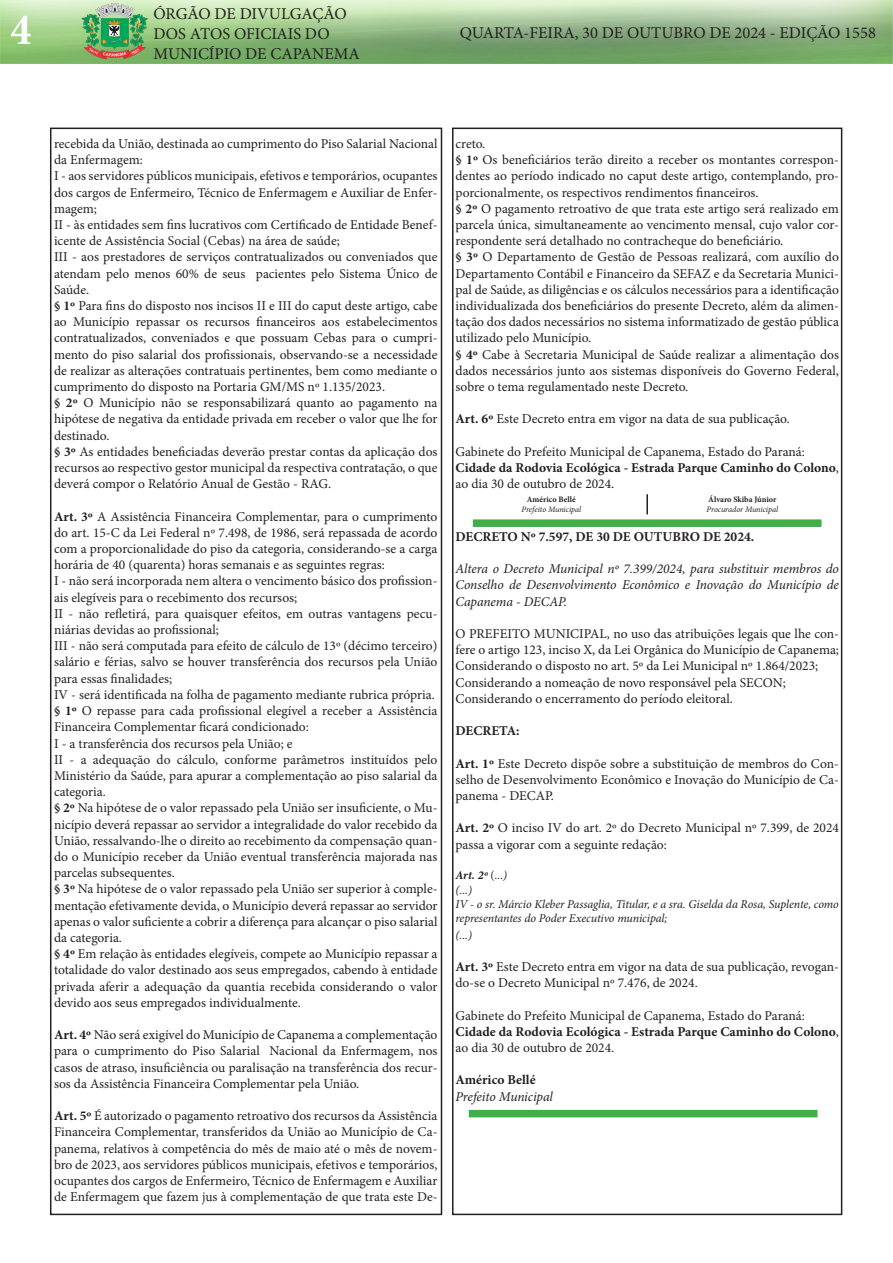
<style>
.page{position:relative;width:893px;height:1263px;background:#fff}
.page>*{position:absolute;margin:0;border:0;box-sizing:border-box;transform-origin:0 0}
.t1{font:700 condensed 45px "Minion Pro";color:#fff}
.t2{font:16.5px/19.8px "Minion Pro";color:#231f20}
.t3{font:13.5px/16.2px "Minion Pro";color:#231f20;text-align:justify}
.t4{font:700 13.5px/16.2px "Minion Pro";color:#231f20}
.t5{font:italic 13.5px/16.2px "Minion Pro";letter-spacing:-.005em;color:#231f20;text-align:justify}
.t6{font:italic 12px/14.4px "Minion Pro";letter-spacing:-.01em;color:#231f20}
.t7{font:italic 700 12px "Minion Pro";color:#231f20}
.t8{font:italic 8.25px "Minion Pro";letter-spacing:-.01em;color:#231f20}
.t9{font:700 8.25px "Minion Pro";color:#231f20}
.s1{font-weight:700}
.s2{font-weight:400}
.s3{font-weight:400;font-style:normal}
</style>
<div class="page">
<div style="left:50px;top:128px;width:392px;height:1087px;border:2px solid #231f20"></div>
<img style="left:0;top:0;width:893px;height:64px">
<div style="left:452px;top:128px;width:390px;height:1087px;border:2px solid #231f20"></div>
<hr style="left:646px;top:494px;width:2px;height:20px;background:#231f20">
<div style="left:473px;top:519px;width:348px;height:8px;background:#40ae49"></div>
<div style="left:469px;top:1110px;width:348px;height:7px;background:#40ae49"></div>
<h1 class="t1" style="left:11px;top:-1px;width:22px">4</h1>
<p class="t2" style="left:153px;top:4px;width:208px">ÓRGÃO DE DIVULGAÇÃO<br>DOS ATOS OFICIAIS DO<br>MUNICÍPIO DE CAPANEMA</p>
<p class="t2" style="left:460px;top:23px;width:418px">QUARTA-FEIRA, 30 DE OUTUBRO DE 2024 - EDIÇÃO 1558</p>
<p class="t3" style="left:54px;top:136px;width:385px">recebida da União, destinada ao cumprimento do Piso Salarial Nacional da Enfermagem:</p>
<p class="t3" style="left:54px;top:168px;width:385px">I - aos servidores públicos municipais, efetivos e temporários, ocupantes dos cargos de Enfermeiro, Técnico de Enfermagem e Auxiliar de Enfer&shy;magem;</p>
<p class="t3" style="left:54px;top:217px;width:385px">II - às entidades sem fins lucrativos com Certificado de Entidade Benef&shy;icente de Assistência Social (Cebas) na área de saúde;</p>
<p class="t3" style="left:54px;top:249px;width:385px">III - aos prestadores de serviços contratualizados ou conveniados que atendam pelo menos 60% de seus pacientes pelo Sistema Único de Saúde.</p>
<p class="t3" style="left:54px;top:298px;width:385px"><span class="s1">§ 1º</span> Para fins do disposto nos incisos II e III do caput deste artigo, cabe ao Município repassar os recursos financeiros aos estabelecimentos contratualizados, conveniados e que possuam Cebas para o cumpri&shy;mento do piso salarial dos profissionais, observando-se a necessidade de realizar as alterações contratuais pertinentes, bem como mediante o cumprimento do disposto na Portaria GM/MS nº 1.135/2023.</p>
<p class="t3" style="left:54px;top:395px;width:385px"><span class="s1">§ 2º</span> O Município não se responsabilizará quanto ao pagamento na hipótese de negativa da entidade privada em receber o valor que lhe for destinado.</p>
<p class="t3" style="left:54px;top:443px;width:385px"><span class="s1">§ 3º</span> As entidades beneficiadas deverão prestar contas da aplicação dos recursos ao respectivo gestor municipal da respectiva contratação, o que deverá compor o Relatório Anual de Gestão - RAG.</p>
<p class="t3" style="left:54px;top:508px;width:385px"><span class="s1">Art. 3º</span> A Assistência Financeira Complementar, para o cumprimento do art. 15-C da Lei Federal nº 7.498, de 1986, será repassada de acordo com a proporcionalidade do piso da categoria, considerando-se a carga horária de 40 (quarenta) horas semanais e as seguintes regras:</p>
<p class="t3" style="left:54px;top:573px;width:385px">I - não será incorporada nem altera o vencimento básico dos profission&shy;ais elegíveis para o recebimento dos recursos;</p>
<p class="t3" style="left:54px;top:605px;width:385px">II - não refletirá, para quaisquer efeitos, em outras vantagens pecu&shy;niárias devidas ao profissional;</p>
<p class="t3" style="left:54px;top:638px;width:385px">III - não será computada para efeito de cálculo de 13º (décimo terceiro) salário e férias, salvo se houver transferência dos recursos pela União para essas finalidades;</p>
<p class="t3" style="left:54px;top:686px;width:382px">IV - será identificada na folha de pagamento mediante rubrica própria.</p>
<p class="t3" style="left:54px;top:703px;width:385px"><span class="s1">§ 1º</span> O repasse para cada profissional elegível a receber a Assistência<br>Financeira Complementar ficará condicionado:</p>
<p class="t3" style="left:54px;top:735px;width:240px">I - a transferência dos recursos pela União; e</p>
<p class="t3" style="left:54px;top:751px;width:385px">II - a adequação do cálculo, conforme parâmetros instituídos pelo Ministério da Saúde, para apurar a complementação ao piso salarial da categoria.</p>
<p class="t3" style="left:54px;top:800px;width:385px"><span class="s1">§ 2º</span> Na hipótese de o valor repassado pela União ser insuficiente, o Mu&shy;nicípio deverá repassar ao servidor a integralidade do valor recebido da União, ressalvando-lhe o direito ao recebimento da compensação quan&shy;do o Município receber da União eventual transferência majorada nas parcelas subsequentes.</p>
<p class="t3" style="left:54px;top:881px;width:385px"><span class="s1">§ 3º</span> Na hipótese de o valor repassado pela União ser superior à comple&shy;mentação efetivamente devida, o Município deverá repassar ao servidor apenas o valor suficiente a cobrir a diferença para alcançar o piso salarial da categoria.</p>
<p class="t3" style="left:54px;top:946px;width:385px"><span class="s1">§ 4º</span> Em relação às entidades elegíveis, compete ao Município repassar a totalidade do valor destinado aos seus empregados, cabendo à entidade privada aferir a adequação da quantia recebida considerando o valor devido aos seus empregados individualmente.</p>
<p class="t3" style="left:54px;top:1027px;width:385px"><span class="s1">Art. 4º</span> Não será exigível do Município de Capanema a complementação para o cumprimento do Piso Salarial Nacional da Enfermagem, nos casos de atraso, insuficiência ou paralisação na transferência dos recur&shy;sos da Assistência Financeira Complementar pela União.</p>
<p class="t3" style="left:54px;top:1108px;width:385px"><span class="s1">Art. 5º</span> É autorizado o pagamento retroativo dos recursos da Assistência Financeira Complementar, transferidos da União ao Município de Ca&shy;panema, relativos à competência do mês de maio até o mês de novem&shy;bro de 2023, aos servidores públicos municipais, efetivos e temporários, ocupantes dos cargos de Enfermeiro, Técnico de Enfermagem e Auxiliar de Enfermagem que fazem jus à complementação de que trata este De-</p>
<p class="t3" style="left:455px;top:136px;width:31px">creto.</p>
<p class="t3" style="left:455px;top:152px;width:385px"><span class="s1">§ 1º</span> Os beneficiários terão direito a receber os montantes correspon&shy;dentes ao período indicado no caput deste artigo, contemplando, pro&shy;porcionalmente, os respectivos rendimentos financeiros.</p>
<p class="t3" style="left:455px;top:200px;width:385px"><span class="s1">§ 2º</span> O pagamento retroativo de que trata este artigo será realizado em parcela única, simultaneamente ao vencimento mensal, cujo valor cor&shy;respondente será detalhado no contracheque do beneficiário.</p>
<p class="t3" style="left:455px;top:249px;width:385px"><span class="s1">§ 3º</span> O Departamento de Gestão de Pessoas realizará, com auxílio do Departamento Contábil e Financeiro da SEFAZ e da Secretaria Munici&shy;pal de Saúde, as diligências e os cálculos necessários para a identificação individualizada dos beneficiários do presente Decreto, além da alimen&shy;tação dos dados necessários no sistema informatizado de gestão pública utilizado pelo Município.</p>
<p class="t3" style="left:455px;top:346px;width:385px"><span class="s1">§ 4º</span> Cabe à Secretaria Municipal de Saúde realizar a alimentação dos dados necessários junto aos sistemas disponíveis do Governo Federal, sobre o tema regulamentado neste Decreto.</p>
<p class="t3" style="left:455px;top:411px;width:336px"><span class="s1">Art. 6º</span> Este Decreto entra em vigor na data de sua publicação.</p>
<p class="t3" style="left:455px;top:443px;width:351px">Gabinete do Prefeito Municipal de Capanema, Estado do Paraná:</p>
<p class="t4" style="left:455px;top:459px;width:385px">Cidade da Rodovia Ecológica - Estrada Parque Caminho do Colono<span class="s2">, ao dia 30 de outubro de 2024.</span></p>
<p class="t9" style="left:527px;top:494px;width:50px">Américo Bellé</p>
<p class="t8" style="left:522px;top:504px;width:61px">Prefeito Municipal</p>
<p class="t9" style="left:708px;top:494px;width:70px">Álvaro Skiba Júnior</p>
<p class="t8" style="left:707px;top:504px;width:73px">Procurador Municipal</p>
<p class="t4" style="left:455px;top:528px;width:300px">DECRETO Nº 7.597, DE 30 DE OUTUBRO DE 2024.</p>
<p class="t5" style="left:455px;top:561px;width:385px">Altera o Decreto Municipal nº 7.399/2024, para substituir membros do Conselho de Desenvolvimento Econômico e Inovação do Município de Capanema - DECAP.</p>
<p class="t3" style="left:455px;top:626px;width:385px">O PREFEITO MUNICIPAL, no uso das atribuições legais que lhe con&shy;fere o artigo 123, inciso X, da Lei Orgânica do Município de Capanema;</p>
<p class="t3" style="left:455px;top:658px;width:364px">Considerando o disposto no art. 5º da Lei Municipal nº 1.864/2023;</p>
<p class="t3" style="left:455px;top:674px;width:332px">Considerando a nomeação de novo responsável pela SECON;</p>
<p class="t3" style="left:455px;top:690px;width:279px">Considerando o encerramento do período eleitoral.</p>
<p class="t4" style="left:455px;top:723px;width:66px">DECRETA:</p>
<p class="t3" style="left:455px;top:755px;width:385px"><span class="s1">Art. 1º</span> Este Decreto dispõe sobre a substituição de membros do Con&shy;selho de Desenvolvimento Econômico e Inovação do Município de Ca&shy;panema - DECAP.</p>
<p class="t3" style="left:455px;top:820px;width:385px"><span class="s1">Art. 2º</span> O inciso IV do art. 2º do Decreto Municipal nº 7.399, de 2024 passa a vigorar com a seguinte redação:</p>
<p class="t7" style="left:455px;top:867px;width:53px">Art. 2º <span class="s3">(</span><span class="s2">...)</span></p>
<p class="t6" style="left:455px;top:883px;width:18px">(...)</p>
<p class="t6" style="left:455px;top:897px;width:385px">IV - o sr. Márcio Kleber Passaglia, Titular, e a sra. Giselda da Rosa, Suplente, como representantes do Poder Executivo municipal;</p>
<p class="t6" style="left:455px;top:928px;width:18px">(...)</p>
<p class="t3" style="left:455px;top:959px;width:385px"><span class="s1">Art. 3º</span> Este Decreto entra em vigor na data de sua publicação, revogan&shy;do-se o Decreto Municipal nº 7.476, de 2024.</p>
<p class="t3" style="left:455px;top:1007px;width:351px">Gabinete do Prefeito Municipal de Capanema, Estado do Paraná:</p>
<p class="t4" style="left:455px;top:1023px;width:385px">Cidade da Rodovia Ecológica - Estrada Parque Caminho do Colono<span class="s2">, ao dia 30 de outubro de 2024.</span></p>
<p class="t4" style="left:455px;top:1072px;width:82px">Américo Bellé</p>
<p class="t5" style="left:455px;top:1088px;width:99px">Prefeito Municipal</p>
</div>
